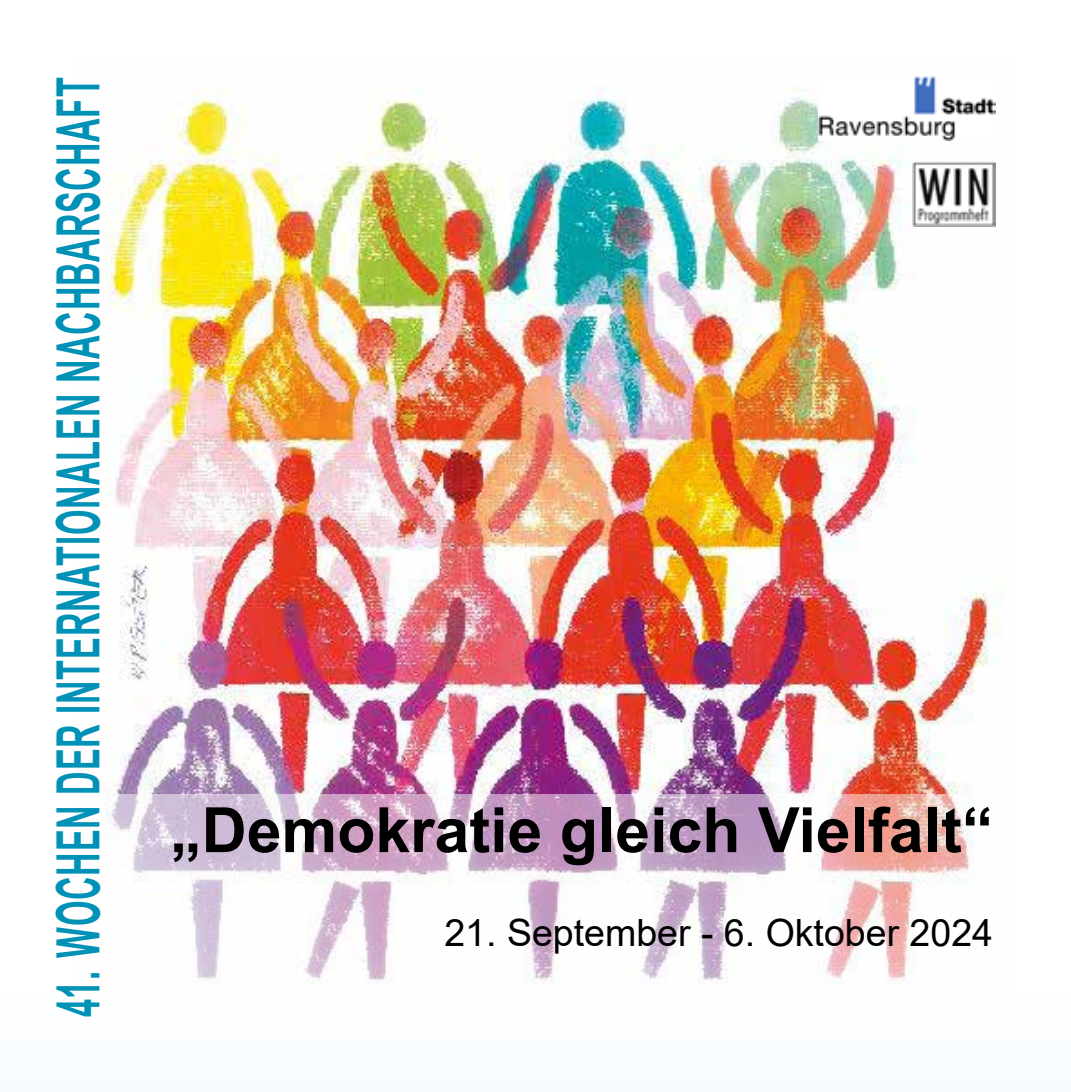
<style>
.page{position:relative;width:1071px;height:1092px;background:#fff}
.page>*{position:absolute;margin:0;border:0;box-sizing:border-box;transform-origin:0 0}
.t1{font:700 62.5px "Arial";color:#000}
.t2{font:700 59.75px "Arial Narrow";letter-spacing:.02em;color:#0091b6;scale:.67 1}
.t3{font:37.5px "Arial";color:#000}
</style>
<div class="page">
<img style="left:104px;top:87px;width:894px;height:707px">
<svg style="left:107px;top:794px;width:867px;height:191px"></svg>
<img style="left:818px;top:76px;width:177px;height:65px">
<img style="left:912px;top:162px;width:82px;height:64px">
<p class="t2" style="left:33px;top:1017px;width:1404px;rotate:-90deg">41. WOCHEN DER INTERNATIONALEN NACHBARSCHAFT</p>
<p class="t1" style="left:170px;top:786px;width:824px">„Demokratie gleich Vielfalt“</p>
<p class="t3" style="left:444px;top:906px;width:550px">21. September - 6. Oktober 2024</p>
</div>
